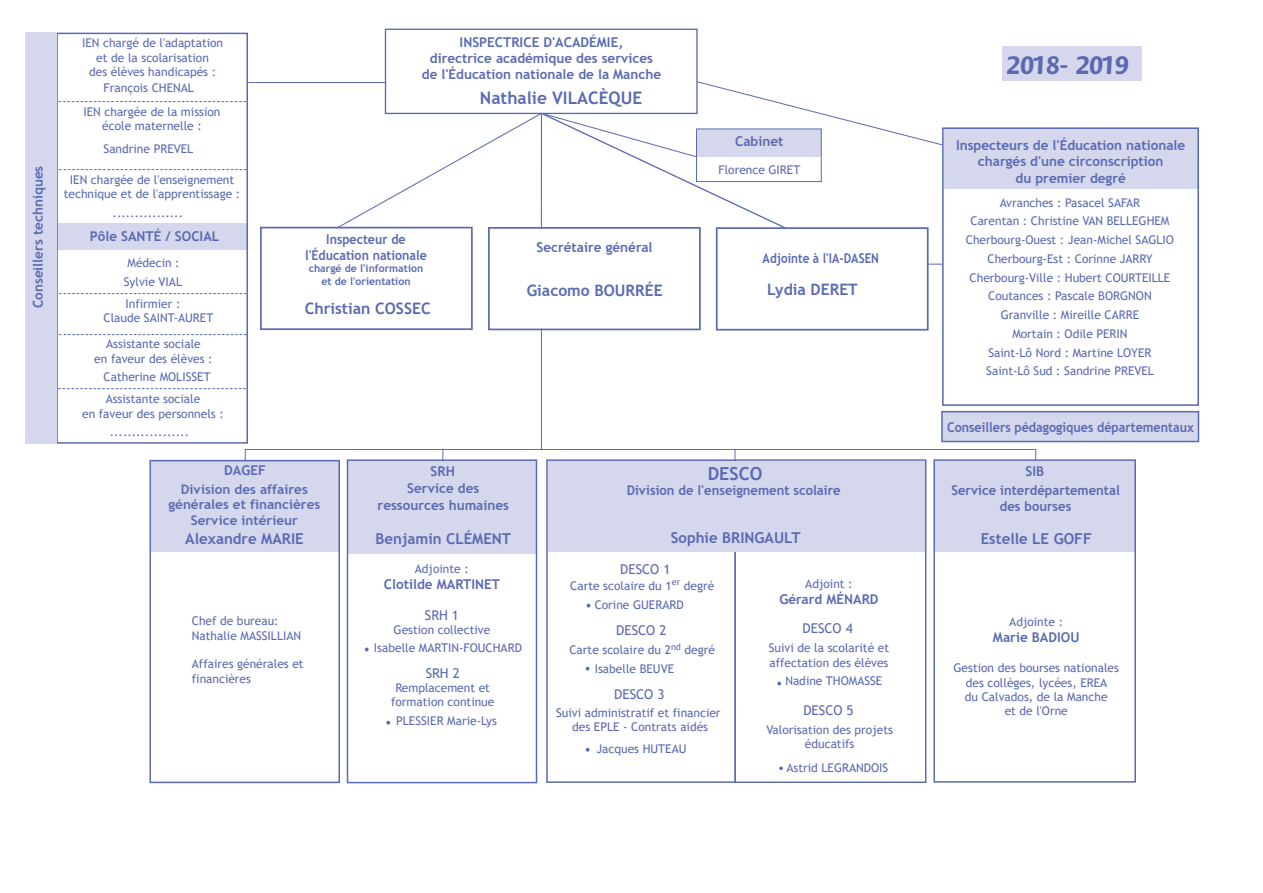
<style>
.page{position:relative;width:1263px;height:893px;background:#fff}
.page>*{position:absolute;margin:0;border:0;box-sizing:border-box;transform-origin:0 0}
.t1{font:700 27px "Flora";color:#5a6ab2}
.t2{font:700 18px "Trebuchet MS";color:#5a6ab2}
.t3{font:700 17.25px "Trebuchet MS";color:#5a6ab2}
.t4{font:700 15.75px "Trebuchet MS";color:#5a6ab2}
.t5{font:700 15px "Trebuchet MS";color:#5a6ab2}
.t6{font:700 13.5px/16.2px "Trebuchet MS";color:#5a6ab2;text-align:center}
.t7{font:700 13.5px/16.2px "Trebuchet MS";color:#5a6ab2;text-align:center;scale:.92 1}
.t8{font:700 13.5px "Trebuchet MS";color:#5a6ab2;scale:.96 1}
.t9{font:13.5px "Trebuchet MS";color:#5a6ab2}
.t10{font:700 13.5px "Trebuchet MS";color:#5a6ab2;scale:.87 1}
.t11{font:700 13.2px/15.8px "Trebuchet MS";color:#5a6ab2;text-align:center}
.t12{font:12px/14.4px "Trebuchet MS";color:#5a6ab2;text-align:center}
.t13{font:700 10.5px/12.6px "Trebuchet MS";color:#5a6ab2;text-align:center}
</style>
<div class="page">
<div style="left:735px;top:459px;width:191px;height:324px;border:1px solid #5a6ab2"></div>
<div style="left:546px;top:459px;width:190px;height:323px;border:2px solid #5a6ab2"></div>
<div style="left:548px;top:461px;width:376px;height:91px;background:#d5d7ec"></div>
<div style="left:935px;top:461px;width:200px;height:91px;background:#d5d7ec"></div>
<div style="left:260px;top:227px;width:213px;height:103px;border:2px solid #5a6ab2"></div>
<div style="left:488px;top:227px;width:213px;height:103px;border:2px solid #5a6ab2"></div>
<div style="left:58px;top:223px;width:189px;height:27px;background:#d5d7ec"></div>
<div style="left:1002px;top:47px;width:140px;height:34px;background:#d5d7ec"></div>
<div style="left:385px;top:29px;width:313px;height:85px;border:1px solid #5a6ab2"></div>
<div style="left:716px;top:227px;width:213px;height:103px;border:2px solid #5a6ab2"></div>
<svg style="left:941px;top:127px;width:258px;height:279px"></svg>
<div style="left:150px;top:460px;width:189px;height:92px;background:#d5d7ec"></div>
<div style="left:348px;top:460px;width:189px;height:93px;background:#d5d7ec"></div>
<div style="left:347px;top:459px;width:190px;height:324px;border:1px solid #5a6ab2"></div>
<svg style="left:587px;top:603px;width:3px;height:4px"></svg>
<svg style="left:365px;top:647px;width:4px;height:4px"></svg>
<div style="left:933px;top:459px;width:203px;height:323px;border:2px solid #5a6ab2"></div>
<svg style="left:779px;top:766px;width:4px;height:4px"></svg>
<svg style="left:777px;top:681px;width:4px;height:4px"></svg>
<div style="left:150px;top:460px;width:190px;height:323px;border:2px solid #5a6ab2"></div>
<svg style="left:386px;top:720px;width:4px;height:4px"></svg>
<div style="left:56px;top:33px;width:192px;height:410px;border:2px solid #5a6ab2"></div>
<div style="left:25px;top:33px;width:31px;height:411px;background:#d5d7ec"></div>
<hr style="left:248px;top:82px;width:138px;height:1px;background:#5a6ab2">
<hr style="left:245px;top:449px;width:791px;height:1px;background:#5a6ab2">
<div style="left:941px;top:411px;width:258px;height:31px;background:#d5d7ec;border:2px solid #5a6ab2"></div>
<hr style="left:541px;top:328px;width:1px;height:121px;background:#5a6ab2">
<svg style="left:335px;top:81px;width:608px;height:149px"></svg>
<svg style="left:928px;top:264px;width:14px;height:1px"></svg>
<p class="t6" style="left:30px;top:308px;width:144px;rotate:-90deg">Conseillers techniques</p>
<p class="t12" style="left:82px;top:36px;width:143px">IEN chargé de l'adaptation et de la scolarisation<br>des élèves handicapés :</p>
<p class="t12" style="left:104px;top:81px;width:92px">François CHENAL</p>
<p class="t12" style="left:58px;top:94px;width:191px">-------------------------------------------</p>
<p class="t12" style="left:83px;top:104px;width:139px">IEN chargée de la mission école maternelle :</p>
<p class="t12" style="left:104px;top:141px;width:91px">Sandrine PREVEL</p>
<p class="t12" style="left:58px;top:161px;width:191px">-------------------------------------------</p>
<p class="t12" style="left:64px;top:172px;width:178px">IEN chargée de l'enseignement technique et de l'apprentissage :</p>
<p class="t12" style="left:113px;top:205px;width:72px">................</p>
<p class="t6" style="left:90px;top:228px;width:131px">Pôle SANTÉ / SOCIAL</p>
<p class="t12" style="left:124px;top:253px;width:60px;line-height:19px">Médecin :<br>Sylvie VIAL</p>
<p class="t12" style="left:104px;top:297px;width:111px;line-height:13.4px;text-align:left;text-indent:22px">Infirmier :<br>Claude SAINT-AURET</p>
<p class="t12" style="left:94px;top:336px;width:120px">Assistante sociale<br>en faveur des élèves :</p>
<p class="t12" style="left:104px;top:365px;width:109px;line-height:22.5px;text-align:left">Catherine MOLISSET<br>Assistante sociale</p>
<p class="t12" style="left:82px;top:406px;width:143px">en faveur des personnels :</p>
<p class="t12" style="left:58px;top:285px;width:191px">-------------------------------------------</p>
<p class="t12" style="left:58px;top:326px;width:191px">-------------------------------------------</p>
<p class="t12" style="left:58px;top:380px;width:191px">-------------------------------------------</p>
<p class="t12" style="left:110px;top:424px;width:81px">..................</p>
<p class="t6" style="left:422px;top:34px;width:241px">INSPECTRICE D'ACADÉMIE,<br>directrice académique des services de l'Éducation nationale de la Manche</p>
<h3 class="t3" style="left:480px;top:87px;width:164px">Nathalie VILACÈQUE</h3>
<p class="t7" style="left:305px;top:231px;width:134px">Inspecteur de l'Éducation nationale</p>
<p class="t13" style="left:309px;top:262px;width:116px">chargé de l'information et de l'orientation</p>
<h3 class="t4" style="left:305px;top:299px;width:127px">Christian COSSEC</h3>
<p class="t6" style="left:536px;top:239px;width:118px">Secrétaire général</p>
<h3 class="t4" style="left:527px;top:280px;width:138px">Giacomo BOURRÉE</h3>
<p class="t6" style="left:735px;top:134px;width:50px">Cabinet</p>
<p class="t12" style="left:718px;top:163px;width:83px">Florence GIRET</p>
<p class="t10" style="left:763px;top:250px;width:135px">Adjointe à l'IA-DASEN</p>
<h3 class="t4" style="left:767px;top:280px;width:92px">Lydia DERET</h3>
<p class="t6" style="left:224px;top:462px;width:43px">DAGEF</p>
<p class="t11" style="left:168px;top:481px;width:153px">Division des affaires générales et financières<br>Service intérieur</p>
<p class="t6" style="left:431px;top:463px;width:26px">SRH</p>
<p class="t6" style="left:378px;top:480px;width:133px">Service des ressources humaines</p>
<p class="t5" style="left:185px;top:529px;width:120px">Alexandre MARIE</p>
<p class="t5" style="left:376px;top:529px;width:137px">Benjamin CLÉMENT</p>
<p class="t12" style="left:192px;top:613px;width:111px;text-align:left">Chef de bureau:<br>Nathalie MASSILLIAN</p>
<p class="t12" style="left:192px;top:656px;width:113px;text-align:left">Affaires générales et financières</p>
<p class="t12" style="left:415px;top:561px;width:55px">Adjointe :</p>
<p class="t6" style="left:384px;top:576px;width:118px">Clotilde MARTINET</p>
<p class="t9" style="left:425px;top:606px;width:36px">SRH 1</p>
<p class="t12" style="left:394px;top:622px;width:98px">Gestion collective</p>
<p class="t9" style="left:426px;top:664px;width:36px">SRH 2</p>
<p class="t12" style="left:391px;top:680px;width:105px">Remplacement et formation continue</p>
<p class="t12" style="left:374px;top:640px;width:150px">Isabelle MARTIN-FOUCHARD</p>
<p class="t12" style="left:396px;top:713px;width:102px">PLESSIER Marie-Lys</p>
<h2 class="t2" style="left:708px;top:462px;width:56px">DESCO</h2>
<p class="t8" style="left:627px;top:481px;width:224px">Division de l'enseignement scolaire</p>
<p class="t5" style="left:671px;top:528px;width:131px">Sophie BRINGAULT</p>
<p class="t9" style="left:620px;top:561px;width:52px">DESCO 1</p>
<p class="t12" style="left:570px;top:578px;width:146px">Carte scolaire du 1<sup>er</sup> degré</p>
<p class="t12" style="left:595px;top:597px;width:91px">Corine GUERARD</p>
<p class="t9" style="left:616px;top:621px;width:52px">DESCO 2</p>
<p class="t12" style="left:569px;top:642px;width:147px">Carte scolaire du 2<sup>nd</sup> degré</p>
<p class="t9" style="left:614px;top:686px;width:52px">DESCO 3</p>
<p class="t12" style="left:595px;top:661px;width:81px">Isabelle BEUVE</p>
<p class="t12" style="left:556px;top:705px;width:166px">Suivi administratif et financier des EPLE - Contrats aidés</p>
<p class="t12" style="left:596px;top:741px;width:92px">Jacques HUTEAU</p>
<p class="t12" style="left:805px;top:576px;width:49px">Adjoint :</p>
<p class="t6" style="left:779px;top:591px;width:101px">Gérard MÉNARD</p>
<p class="t9" style="left:802px;top:619px;width:52px">DESCO 4</p>
<p class="t12" style="left:769px;top:640px;width:122px;text-align:left">Suivi de la scolarité et affectation des élèves</p>
<p class="t12" style="left:785px;top:673px;width:99px">Nadine THOMASSE</p>
<p class="t9" style="left:803px;top:701px;width:52px">DESCO 5</p>
<p class="t12" style="left:766px;top:722px;width:128px">Valorisation des projets éducatifs</p>
<p class="t12" style="left:786px;top:760px;width:103px">Astrid LEGRANDOIS</p>
<h1 class="t1" style="left:1007px;top:51px;width:123px">2018- 2019</h1>
<p class="t6" style="left:956px;top:137px;width:231px">Inspecteurs de l'Éducation nationale chargés d'une circonscription<br>du premier degré</p>
<p class="t12" style="left:966px;top:193px;width:210px;line-height:18.8px">Avranches : Pasacel SAFAR<br>Carentan : Christine VAN BELLEGHEM<br>Cherbourg-Ouest : Jean-Michel SAGLIO<br>Cherbourg-Est : Corinne JARRY<br>Cherbourg-Ville : Hubert COURTEILLE<br>Coutances : Pascale BORGNON<br>Granville : Mireille CARRE<br>Mortain : Odile PERIN<br>Saint-Lô Nord : Martine LOYER<br>Saint-Lô Sud : Sandrine PREVEL</p>
<p class="t7" style="left:947px;top:419px;width:270px">Conseillers pédagogiques départementaux</p>
<p class="t6" style="left:951px;top:462px;width:170px;line-height:18.3px">SIB<br>Service interdépartemental</p>
<p class="t8" style="left:1000px;top:497px;width:76px">des bourses</p>
<p class="t5" style="left:981px;top:529px;width:112px">Estelle LE GOFF</p>
<p class="t12" style="left:1009px;top:614px;width:55px">Adjointe :</p>
<p class="t6" style="left:993px;top:629px;width:88px">Marie BADIOU</p>
<p class="t12" style="left:953px;top:660px;width:167px">Gestion des bourses nationales des collèges, lycées, EREA<br>du Calvados, de la Manche<br>et de l'Orne</p>
</div>
